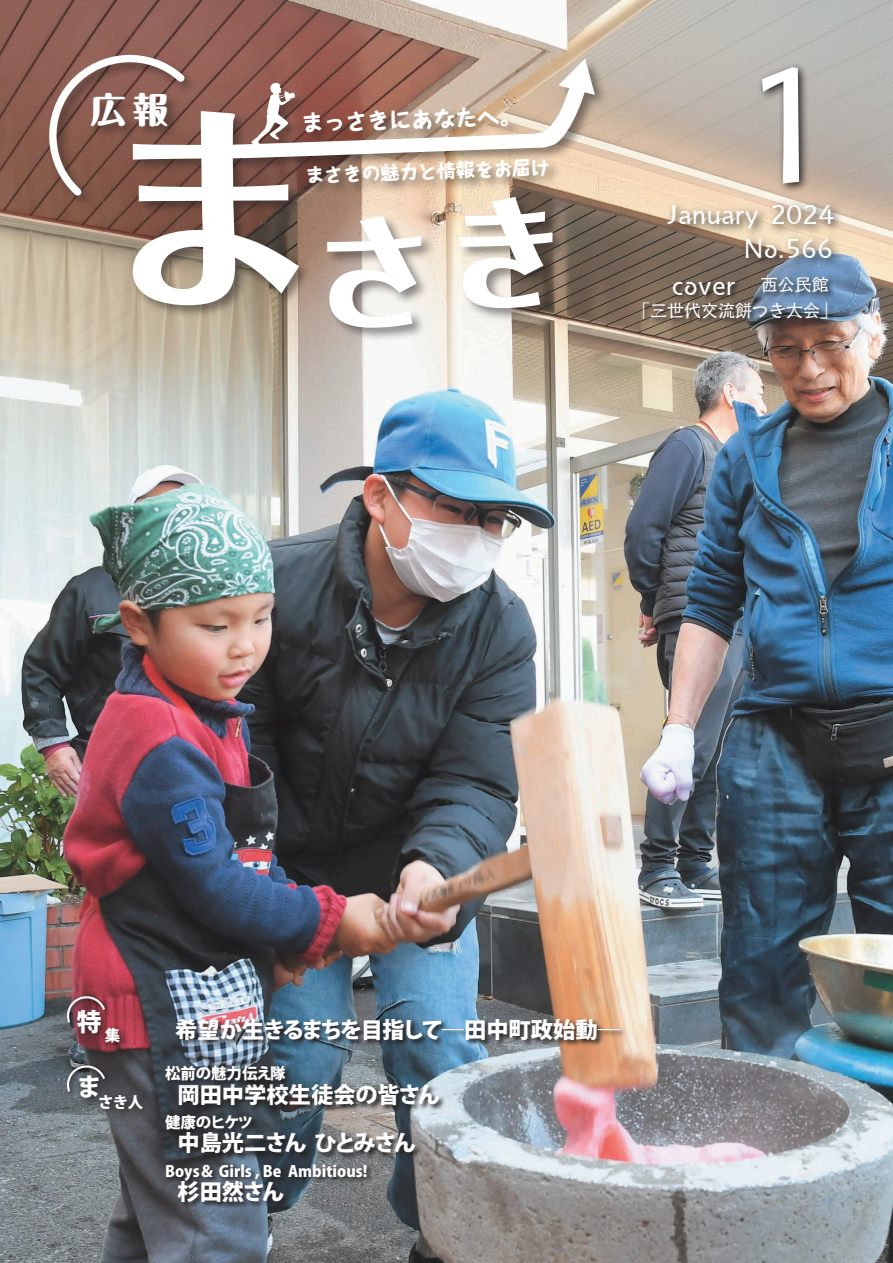
<style>
.page{position:relative;width:893px;height:1263px;background:#fff}
.page>*{position:absolute;margin:0;border:0;box-sizing:border-box;transform-origin:0 0}
.t1{font:155.4px "Kumoya Std";color:#fff}
.t2{font:800 124.05px "Folk Pro";color:#fff}
.t3{font:800 35.25px "Maru Fo Pro";color:#fff}
.t4{font:25.5px/33.9px "Kumoya Std";color:#fff;text-align:right}
.t5{font:800 24.75px "Koz Go Pro";color:#fff}
.t6{font:800 22.35px "Koz Go Pro";letter-spacing:-.005em;color:#fff}
.t7{font:800 22.35px/48.6px "Koz Go Pro";letter-spacing:-.06em;color:#fff}
.t8{font:800 22.05px "Taka Hand Std";color:#fff}
.t9{font:800 18.75px "Taka Hand Std";color:#fff}
.t10{font:16.95px "Kumoya Std";color:#fff}
.t11{font:800 15.45px "Koz Go Pro";color:#fff}
</style>
<div class="page">
<img style="left:0;top:0;width:893px;height:1263px">
<svg style="left:769px;top:200px;width:75px;height:36px;background:#cfbca6"></svg>
<svg style="left:663px;top:200px;width:106px;height:39px;background:#c8b298"></svg>
<svg style="left:741px;top:234px;width:101px;height:35px;background:#a39c93"></svg>
<svg style="left:757px;top:62px;width:53px;height:132px;background:#928a82"></svg>
<div style="left:47px;top:53px;width:561px;height:289px;background:#231f20;opacity:.5"></div>
<svg style="left:133px;top:83px;width:453px;height:222px"></svg>
<svg style="left:558px;top:59px;width:37px;height:36px"></svg>
<svg style="left:45px;top:48px;width:146px;height:154px;background:#926e64"></svg>
<svg style="left:251px;top:82px;width:44px;height:65px"></svg>
<svg style="left:642px;top:276px;width:193px;height:50px;background:#676667"></svg>
<img style="left:175px;top:1017px;width:452px;height:30px">
<svg style="left:177px;top:1082px;width:269px;height:31px;background:#4f555b"></svg>
<svg style="left:164px;top:1065px;width:129px;height:23px;background:#333940"></svg>
<svg style="left:165px;top:1163px;width:209px;height:25px;background:#4b5157"></svg>
<svg style="left:72px;top:1005px;width:40px;height:39px"></svg>
<svg style="left:75px;top:1097px;width:20px;height:12px"></svg>
<svg style="left:100px;top:1022px;width:31px;height:31px"></svg>
<svg style="left:95px;top:1090px;width:58px;height:30px;background:#4f4f54"></svg>
<svg style="left:164px;top:1113px;width:95px;height:24px;background:#2f3337"></svg>
<svg style="left:178px;top:1131px;width:244px;height:30px;background:#484d51"></svg>
<svg style="left:64px;top:993px;width:47px;height:35px"></svg>
<svg style="left:66px;top:995px;width:41px;height:30px"></svg>
<svg style="left:64px;top:1062px;width:47px;height:35px"></svg>
<svg style="left:66px;top:1064px;width:41px;height:30px"></svg>
<svg style="left:177px;top:1180px;width:114px;height:30px;background:#434b56"></svg>
<h3 class="t3" style="left:91px;top:82px;width:79px">広報</h3>
<h3 class="t8" style="left:301px;top:108px;width:222px;rotate:-2deg">まっさきにあなたへ。</h3>
<p class="t9" style="left:305px;top:162px;width:246px;rotate:-2deg">まさきの魅力と情報をお届け</p>
<h2 class="t2" style="left:312px;top:157px;width:258px">さき</h2>
<h1 class="t1" style="left:738px;top:8px;width:99px">1</h1>
<h3 class="t4" style="left:667px;top:195px;width:169px">January 2024<br>No.566</h3>
<p class="t10" style="left:761px;top:272px;width:70px">西公民館</p>
<h3 class="t4" style="left:672px;top:266px;width:90px">cover　</h3>
<p class="t10" style="left:633px;top:298px;width:206px">「三世代交流餅つき大会「</p>
<h3 class="t5" style="left:77px;top:1006px;width:26px">特</h3>
<p class="t11" style="left:105px;top:1025px;width:17px">集</p>
<h3 class="t5" style="left:77px;top:1071px;width:26px">ま</h3>
<p class="t11" style="left:98px;top:1092px;width:47px">さき人</p>
<h3 class="t6" style="left:175px;top:1015px;width:446px">希望が生きるまちを目指して―田中町政始動―</h3>
<p class="t11" style="left:165px;top:1063px;width:122px">松前の魅力伝え隊</p>
<h3 class="t6" style="left:177px;top:1080px;width:264px">岡田中学校生徒会の皆さん</h3>
<p class="t11" style="left:165px;top:1112px;width:90px">健康のヒケツ</p>
<h3 class="t7" style="left:177px;top:1120px;width:240px">中島光二さんひとみさん杉田然さん</h3>
<p class="t11" style="left:165px;top:1161px;width:204px">Boys＆ Girls , Be Ambitious!</p>
</div>
